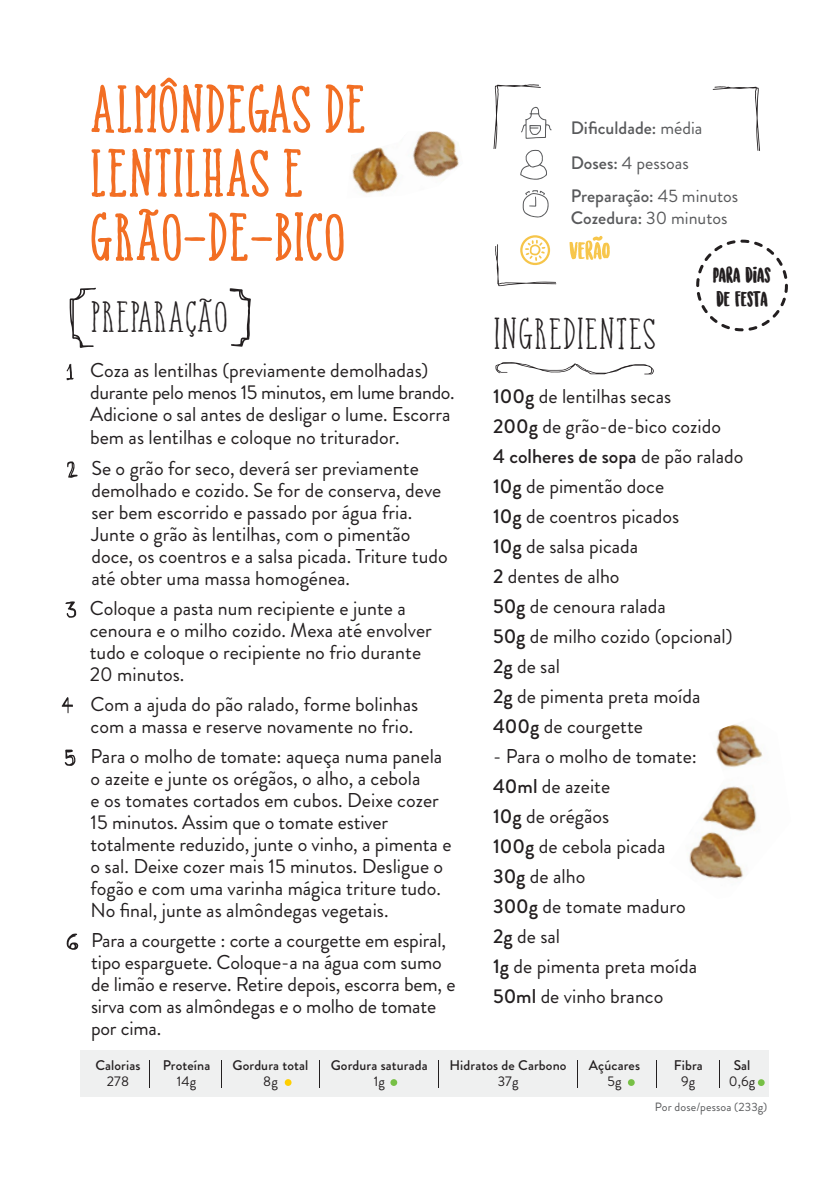
<style>
.page{position:relative;width:840px;height:1191px;background:#fff}
.page>*{position:absolute;margin:0;border:0;box-sizing:border-box;transform-origin:0 0}
.t1{font:60px/64px "Catalina Anacapa Slab W01";color:#f26e23;scale:1.13 1}
.t2{font:40px "Catalina Anacapa Slab W01";color:#231f20;scale:1.13 1}
.t3{font:20px/22px "Brandon Grotesque";color:#231f20}
.t4{font:20px/24px "Sunrise International Demo";color:#231f20}
.t5{font:500 18px/22px "Brandon Grotesque";color:#58595b}
.t6{font:18px "Brandon Grotesque";color:#58595b}
.t7{font:500 14px "Brandon Grotesque";letter-spacing:.01em;color:#231f20}
.t8{font:14px "Brandon Grotesque";letter-spacing:.01em;color:#231f20}
.t9{font:12px "Brandon Grotesque";letter-spacing:.01em;color:#58595b}
.s1{font-weight:400}
.s2{font-weight:500}
</style>
<div class="page">
<div style="left:80px;top:1050px;width:688px;height:47px;background:#eff0f0"></div>
<svg style="left:149px;top:1060px;width:1px;height:27px"></svg>
<svg style="left:221px;top:1060px;width:1px;height:27px"></svg>
<svg style="left:319px;top:1060px;width:1px;height:27px"></svg>
<svg style="left:438px;top:1060px;width:1px;height:27px"></svg>
<svg style="left:577px;top:1060px;width:1px;height:27px"></svg>
<svg style="left:656px;top:1060px;width:1px;height:27px"></svg>
<svg style="left:719px;top:1060px;width:1px;height:27px"></svg>
<div style="left:284px;top:1079px;width:7px;height:7px;background:#ffcf00;border-radius:50%"></div>
<div style="left:390px;top:1079px;width:7px;height:7px;background:#77c046;border-radius:50%"></div>
<svg style="left:627px;top:1079px;width:7px;height:7px"></svg>
<div style="left:757px;top:1079px;width:7px;height:7px;background:#77c046;border-radius:50%"></div>
<svg style="left:91px;top:78px;width:219px;height:55px"></svg>
<svg style="left:325px;top:84px;width:39px;height:49px"></svg>
<svg style="left:91px;top:148px;width:177px;height:49px"></svg>
<svg style="left:284px;top:149px;width:17px;height:48px"></svg>
<svg style="left:91px;top:209px;width:252px;height:52px"></svg>
<svg style="left:522px;top:190px;width:26px;height:28px"></svg>
<svg style="left:493px;top:84px;width:58px;height:96px"></svg>
<svg style="left:712px;top:86px;width:47px;height:65px"></svg>
<svg style="left:495px;top:362px;width:158px;height:12px"></svg>
<svg style="left:66px;top:364px;width:8px;height:16px"></svg>
<svg style="left:67px;top:461px;width:10px;height:17px"></svg>
<svg style="left:65px;top:601px;width:11px;height:17px"></svg>
<svg style="left:229px;top:288px;width:22px;height:59px"></svg>
<svg style="left:69px;top:288px;width:27px;height:60px"></svg>
<svg style="left:62px;top:697px;width:11px;height:16px"></svg>
<svg style="left:495px;top:235px;width:61px;height:51px"></svg>
<svg style="left:569px;top:236px;width:40px;height:24px"></svg>
<svg style="left:64px;top:749px;width:12px;height:17px"></svg>
<svg style="left:66px;top:933px;width:13px;height:17px"></svg>
<img style="left:689px;top:724px;width:74px;height:155px">
<img style="left:346px;top:131px;width:113px;height:63px">
<svg style="left:696px;top:240px;width:91px;height:91px"></svg>
<h1 class="t1" style="left:90px;top:78px;width:246px">ALMÔNDEGAS DE<br>LENTILHAS E<br>GRÃO-DE-BICO</h1>
<h2 class="t2" style="left:90px;top:294px;width:123px">PREPARAÇÃO</h2>
<p class="t3" style="left:90px;top:360px;width:366px">Coza as lentilhas (previamente demolhadas) durante pelo menos 15 minutos, em lume brando.<br>Adicione o sal antes de desligar o lume. Escorra bem as lentilhas e coloque no triturador.</p>
<p class="t3" style="left:91px;top:457px;width:357px">Se o grão for seco, deverá ser previamente demolhado e cozido. Se for de conserva, deve ser bem escorrido e passado por água fria.<br>Junte o grão às lentilhas, com o pimentão doce, os coentros e a salsa picada. Triture tudo até obter uma massa homogénea.</p>
<p class="t3" style="left:90px;top:597px;width:343px">Coloque a pasta num recipiente e junte a cenoura e o milho cozido. Mexa até envolver tudo e coloque o recipiente no frio durante 20 minutos.</p>
<p class="t3" style="left:90px;top:693px;width:329px">Com a ajuda do pão ralado, forme bolinhas com a massa e reserve novamente no frio.</p>
<p class="t3" style="left:90px;top:745px;width:362px">Para o molho de tomate: aqueça numa panela o azeite e junte os orégãos, o alho, a cebola<br>e os tomates cortados em cubos. Deixe cozer 15 minutos. Assim que o tomate estiver totalmente reduzido, junte o vinho, a pimenta e o sal. Deixe cozer mais 15 minutos. Desligue o fogão e com uma varinha mágica triture tudo.<br>No final, junte as almôndegas vegetais.</p>
<p class="t3" style="left:91px;top:929px;width:366px">Para a courgette : corte a courgette em espiral, tipo esparguete. Coloque-a na água com sumo de limão e reserve. Retire depois, escorra bem, e sirva com as almôndegas e o molho de tomate por cima.</p>
<p class="t5" style="left:570px;top:117px;width:133px">Dificuldade: <span class="s1">média</span></p>
<p class="t6" style="left:570px;top:150px;width:119px"><span class="s2">Doses:</span> 4 pessoas</p>
<p class="t5" style="left:570px;top:185px;width:169px">Preparação: <span class="s1">45 minutos<br></span>Cozedura: <span class="s1">30 minutos</span></p>
<p class="t4" style="left:712px;top:264px;width:60px">PARA DIAS<br>DE FESTA</p>
<h2 class="t2" style="left:493px;top:311px;width:146px">INGREDIENTES</h2>
<p class="t3" style="left:493px;top:382px;width:252px;line-height:30px"><span class="s2">100g</span> de lentilhas secas<br><span class="s2">200g</span> de grão-de-bico cozido<br><span class="s2">4 colheres de sopa</span> de pão ralado<br><span class="s2">10g</span> de pimentão doce<br><span class="s2">10g</span> de coentros picados<br><span class="s2">10g</span> de salsa picada<br><span class="s2">2</span> dentes de alho<br><span class="s2">50g</span> de cenoura ralada<br><span class="s2">50g</span> de milho cozido (opcional)<br><span class="s2">2g</span> de sal<br><span class="s2">2g</span> de pimenta preta moída<br><span class="s2">400g</span> de courgette</p>
<p class="t3" style="left:493px;top:742px;width:205px;line-height:30px">- Para o molho de tomate:<br><span class="s2">40ml</span> de azeite<br><span class="s2">10g</span> de orégãos<br><span class="s2">100g</span> de cebola picada<br><span class="s2">30g</span> de alho<br><span class="s2">300g</span> de tomate maduro<br><span class="s2">2g</span> de sal<br><span class="s2">1g</span> de pimenta preta moída<br><span class="s2">50ml</span> de vinho branco</p>
<p class="t7" style="left:95px;top:1055px;width:47px">Calorias</p>
<p class="t8" style="left:107px;top:1071px;width:24px">278</p>
<p class="t7" style="left:163px;top:1055px;width:49px">Proteína</p>
<p class="t8" style="left:177px;top:1071px;width:21px">14g</p>
<p class="t7" style="left:232px;top:1055px;width:77px">Gordura total</p>
<p class="t8" style="left:263px;top:1071px;width:16px">8g</p>
<p class="t7" style="left:330px;top:1055px;width:98px">Gordura saturada</p>
<p class="t8" style="left:373px;top:1071px;width:13px">1g</p>
<p class="t7" style="left:449px;top:1055px;width:119px">Hidratos de Carbono</p>
<p class="t8" style="left:497px;top:1071px;width:22px">37g</p>
<p class="t7" style="left:588px;top:1055px;width:53px">Açúcares</p>
<p class="t8" style="left:607px;top:1071px;width:16px">5g</p>
<p class="t7" style="left:733px;top:1055px;width:18px">Sal</p>
<p class="t8" style="left:728px;top:1071px;width:28px">0,6g</p>
<p class="t9" style="left:654px;top:1098px;width:114px">Por dose/pessoa (233g)</p>
<p class="t7" style="left:673px;top:1055px;width:30px">Fibra</p>
<p class="t8" style="left:680px;top:1071px;width:16px">9g</p>
</div>
